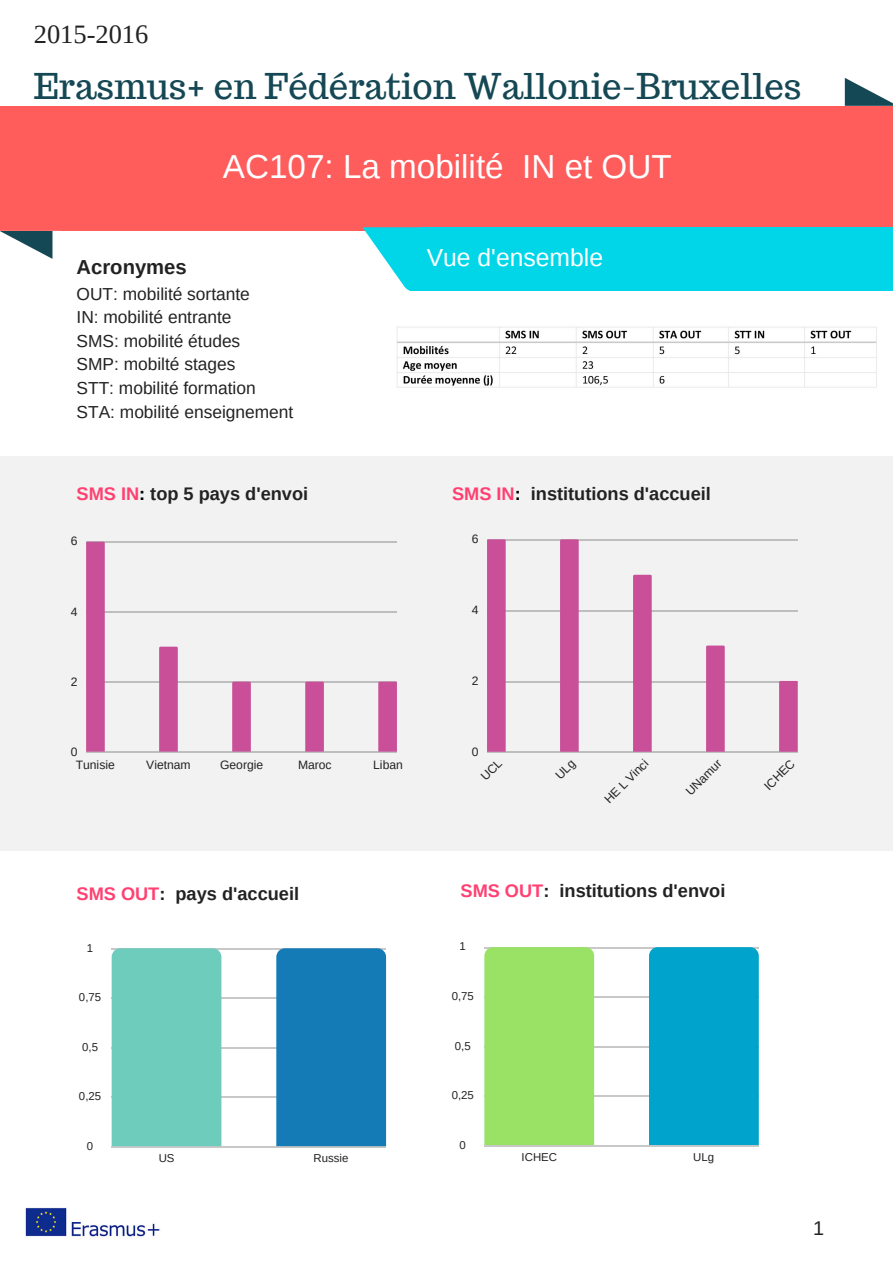
<style>
.page{position:relative;width:893px;height:1263px;background:#fff}
.page>*{position:absolute;margin:0;border:0;box-sizing:border-box;transform-origin:0 0}
.t1{font:34.8px "Trocchi";color:#154854}
.t2{font:33.3px "Liberation Sans";color:#fff}
.t3{font:26.55px "Tinos";color:#222}
.t4{font:24.75px "Liberation Sans";color:#fff}
.t5{font:700 20.25px "Arimo";color:#222}
.t6{font:19.8px "Arimo";color:#222}
.t7{font:700 18.15px "Arimo";color:#222}
.t8{font:17.4px/23.7px "Arimo";color:#222}
.t9{font:12.15px "Arimo";color:#222}
.t10{font:11.4px "Arimo";color:#222}
.s1{color:#ff4071}
.s2{color:#000}
</style>
<div class="page">
<div style="left:61px;top:117px;width:777px;height:103px;background:#ff5c5c"></div>
<div style="left:0;top:106px;width:62px;height:12px;background:#ff5c5c"></div>
<div style="left:0;top:117px;width:62px;height:103px;background:#ff5c5c"></div>
<svg style="left:0;top:220px;width:61px;height:39px"></svg>
<div style="left:61px;top:219px;width:777px;height:12px;background:#ff5c5c"></div>
<svg style="left:838px;top:220px;width:55px;height:7px"></svg>
<div style="left:836px;top:117px;width:57px;height:103px;background:#ff5c5c"></div>
<div style="left:836px;top:106px;width:57px;height:12px;background:#ff5c5c"></div>
<svg style="left:845px;top:78px;width:48px;height:28px"></svg>
<div style="left:61px;top:106px;width:777px;height:12px;background:#ff5c5c"></div>
<div style="left:420px;top:227px;width:462px;height:63px;background:#00d6e8"></div>
<div style="left:881px;top:227px;width:12px;height:63px;background:#00d6e8"></div>
<svg style="left:362px;top:227px;width:58px;height:63px"></svg>
<img style="left:25px;top:1207px;width:135px;height:30px">
<div style="left:0;top:456px;width:893px;height:394px;background:#f2f2f2"></div>
<hr style="left:86px;top:752px;width:311px;height:1px;background:#222">
<hr style="left:86px;top:682px;width:311px;height:1px;background:#222">
<hr style="left:86px;top:612px;width:311px;height:1px;background:#222">
<hr style="left:86px;top:542px;width:311px;height:1px;background:#222">
<svg style="left:86px;top:542px;width:19px;height:210px;background:#c95299"></svg>
<svg style="left:159px;top:647px;width:19px;height:105px;background:#c95299"></svg>
<svg style="left:232px;top:682px;width:19px;height:70px"></svg>
<svg style="left:305px;top:682px;width:19px;height:70px"></svg>
<svg style="left:378px;top:682px;width:19px;height:70px"></svg>
<hr style="left:487px;top:752px;width:311px;height:1px;background:#222">
<hr style="left:487px;top:681px;width:311px;height:1px;background:#222">
<hr style="left:487px;top:610px;width:311px;height:1px;background:#222">
<hr style="left:487px;top:539px;width:311px;height:1px;background:#222">
<div style="left:487px;top:539px;width:19px;height:213px;background:#c94f98"></div>
<svg style="left:560px;top:539px;width:19px;height:213px;background:#c95299"></svg>
<svg style="left:633px;top:575px;width:19px;height:177px;background:#c95299"></svg>
<svg style="left:706px;top:645px;width:19px;height:107px;background:#c9539a"></svg>
<svg style="left:779px;top:681px;width:19px;height:71px"></svg>
<hr style="left:112px;top:1146px;width:274px;height:1px;background:#222">
<hr style="left:112px;top:1097px;width:274px;height:1px;background:#222">
<hr style="left:112px;top:1047px;width:274px;height:1px;background:#222">
<hr style="left:112px;top:998px;width:274px;height:1px;background:#222">
<hr style="left:112px;top:948px;width:274px;height:1px;background:#222">
<div style="left:112px;top:948px;width:109px;height:198px;background:#6dccbb"></div>
<div style="left:276px;top:948px;width:110px;height:198px;background:#157bb7"></div>
<hr style="left:484px;top:1145px;width:275px;height:1px;background:#222">
<hr style="left:484px;top:1095px;width:275px;height:2px;background:#222">
<hr style="left:484px;top:1046px;width:275px;height:1px;background:#222">
<hr style="left:484px;top:997px;width:275px;height:1px;background:#222">
<hr style="left:484px;top:947px;width:275px;height:1px;background:#222">
<div style="left:484px;top:947px;width:110px;height:198px;background:#99e265"></div>
<div style="left:649px;top:947px;width:110px;height:198px;background:#00a3cb"></div>
<img style="left:397px;top:327px;width:480px;height:61px">
<h3 class="t3" style="left:34px;top:19px;width:116px">2015-2016</h3>
<h1 class="t1" style="left:34px;top:64px;width:769px">Erasmus+ en Fédération Wallonie-Bruxelles</h1>
<h2 class="t2" style="left:223px;top:148px;width:450px">AC107: La mobilité IN et OUT</h2>
<p class="t5" style="left:77px;top:255px;width:112px">Acronymes</p>
<p class="t8" style="left:77px;top:282px;width:218px">OUT: mobilité sortante<br>IN: mobilité entrante<br>SMS: mobilité études<br>SMP: mobilté stages<br>STT: mobilité formation<br>STA: mobilité enseignement</p>
<h3 class="t4" style="left:427px;top:243px;width:178px">Vue d'ensemble</h3>
<p class="t7" style="left:77px;top:483px;width:233px"><span class="s1">SMS IN</span><span class="s2">:</span> top 5 pays d'envoi</p>
<p class="t7" style="left:452px;top:483px;width:260px"><span class="s1">SMS IN</span><span class="s2">:</span> institutions d'accueil</p>
<p class="t9" style="left:71px;top:534px;width:8px">6</p>
<p class="t9" style="left:472px;top:532px;width:8px">6</p>
<p class="t9" style="left:71px;top:605px;width:8px">4</p>
<p class="t9" style="left:472px;top:603px;width:8px">4</p>
<p class="t9" style="left:71px;top:675px;width:8px">2</p>
<p class="t9" style="left:472px;top:674px;width:8px">2</p>
<p class="t9" style="left:71px;top:745px;width:8px">0</p>
<p class="t9" style="left:472px;top:745px;width:8px">0</p>
<p class="t9" style="left:76px;top:758px;width:41px">Tunisie</p>
<p class="t9" style="left:146px;top:758px;width:46px">Vietnam</p>
<p class="t9" style="left:220px;top:758px;width:45px">Georgie</p>
<p class="t9" style="left:298px;top:758px;width:35px">Maroc</p>
<p class="t9" style="left:373px;top:758px;width:31px">Liban</p>
<p class="t9" style="left:602px;top:796px;width:58px;rotate:-45deg">HE L Vinci</p>
<p class="t9" style="left:683px;top:788px;width:47px;rotate:-45deg">UNamur</p>
<p class="t9" style="left:761px;top:783px;width:39px;rotate:-45deg">ICHEC</p>
<p class="t7" style="left:77px;top:883px;width:224px"><span class="s1">SMS OUT</span>: pays d'accueil</p>
<p class="t7" style="left:461px;top:881px;width:266px"><span class="s1">SMS OUT</span>: institutions d'envoi</p>
<p class="t10" style="left:87px;top:941px;width:8px">1</p>
<p class="t10" style="left:460px;top:940px;width:8px">1</p>
<p class="t10" style="left:79px;top:991px;width:24px">0,75</p>
<p class="t10" style="left:452px;top:990px;width:24px">0,75</p>
<p class="t10" style="left:82px;top:1040px;width:17px">0,5</p>
<p class="t10" style="left:455px;top:1039px;width:17px">0,5</p>
<p class="t10" style="left:79px;top:1090px;width:24px">0,25</p>
<p class="t10" style="left:452px;top:1089px;width:24px">0,25</p>
<p class="t10" style="left:87px;top:1139px;width:8px">0</p>
<p class="t10" style="left:460px;top:1138px;width:8px">0</p>
<p class="t10" style="left:159px;top:1152px;width:17px">US</p>
<p class="t10" style="left:314px;top:1152px;width:36px">Russie</p>
<p class="t10" style="left:522px;top:1151px;width:37px">ICHEC</p>
<p class="t10" style="left:693px;top:1151px;width:22px">ULg</p>
<p class="t6" style="left:813px;top:1217px;width:13px">1</p>
</div>
